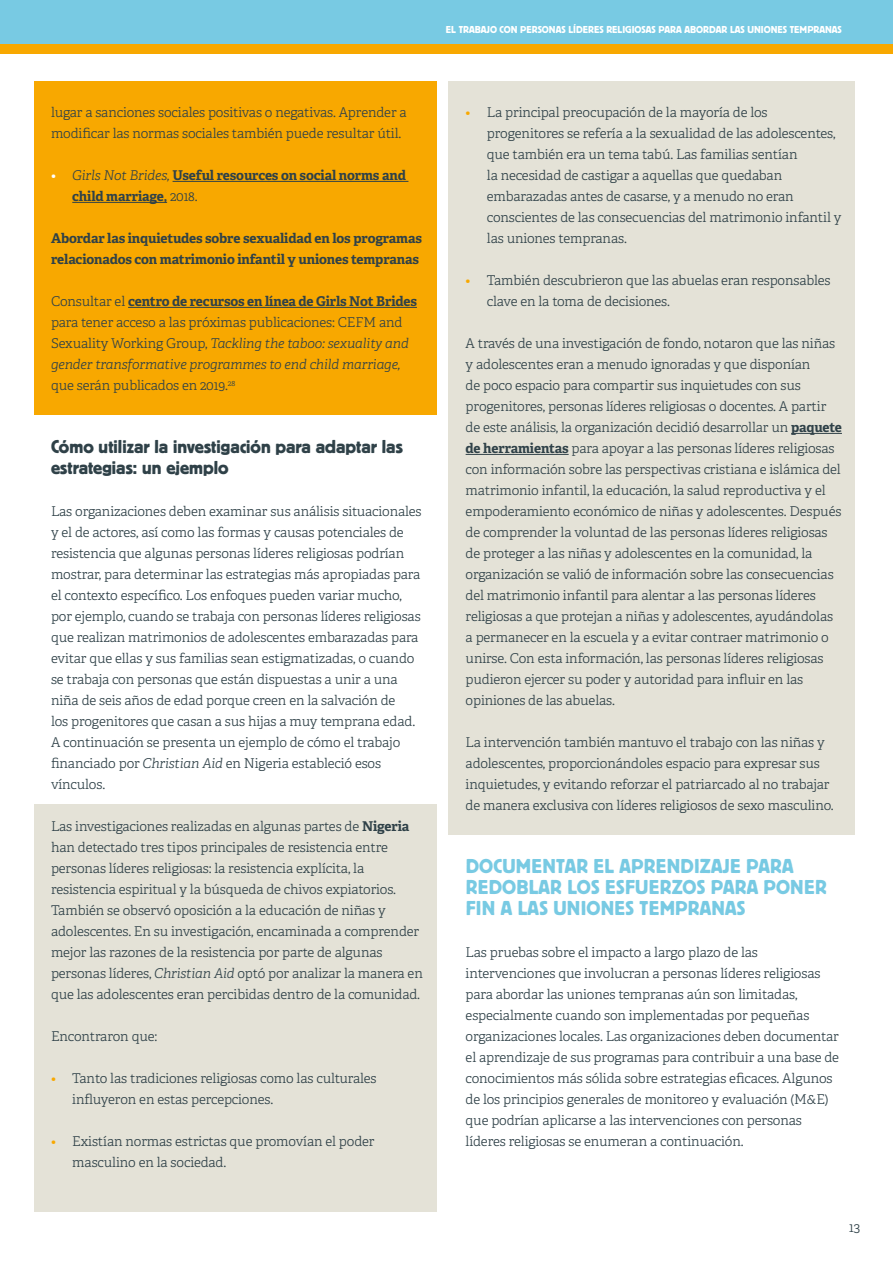
<style>
.page{position:relative;width:893px;height:1263px;background:#fff}
.page>*{position:absolute;margin:0;border:0;box-sizing:border-box;transform-origin:0 0}
.t1{font:21px/21px "Platz";letter-spacing:.01em;color:#78cae3}
.t2{font:19.5px/21px "Platz";color:#2f4148}
.t3{font:300 13.5px/21px "Adelle";letter-spacing:-.01em;color:#2f4148}
.t4{font:700 13.5px/21px "Adelle";letter-spacing:-.01em;color:#2f4148}
.t5{font:10.5px "Platz";color:#fff}
.s1{font-weight:300;color:#fff}
.s2{font-weight:300;font-style:italic}
.s3{font-weight:300}
.s4{font-weight:700}
.s5{font-style:italic}
.s6{color:#f8a800}
</style>
<div class="page">
<div style="left:0;top:0;width:893px;height:45px;background:#78cae3"></div>
<div style="left:0;top:45px;width:893px;height:9px;background:#f8a800"></div>
<div style="left:448px;top:81px;width:407px;height:753px;background:#e4e2d7"></div>
<div style="left:34px;top:805px;width:402px;height:407px;background:#e4e2d7"></div>
<div style="left:34px;top:81px;width:402px;height:334px;background:#f8a800"></div>
<hr style="left:173px;top:181px;width:235px;height:1px;background:#2f4148">
<hr style="left:72px;top:202px;width:95px;height:1px;background:#2f4148">
<hr style="left:128px;top:307px;width:289px;height:1px;background:#2f4148">
<hr style="left:791px;top:433px;width:51px;height:1px;background:#2f4148">
<hr style="left:466px;top:454px;width:103px;height:1px;background:#2f4148">
<p class="t5" style="left:446px;top:24px;width:398px">EL TRABAJO CON PERSONAS LÍDERES RELIGIOSAS PARA ABORDAR LAS UNIONES TEMPRANAS</p>
<p class="t3" style="left:51px;top:102px;width:357px">lugar a sanciones sociales positivas o negativas. Aprender a modificar las normas sociales también puede resultar útil.</p>
<p class="t4" style="left:72px;top:165px;width:335px;text-indent:-21px"><span class="s1">•</span> <span class="s2">Girls Not Brides,</span> Useful resources on social norms and child marriage, <span class="s3">2018.</span></p>
<p class="t4" style="left:51px;top:228px;width:373px">Abordar las inquietudes sobre sexualidad en los programas relacionados con matrimonio infantil y uniones tempranas</p>
<p class="t3" style="left:51px;top:291px;width:367px">Consultar el <span class="s4">centro de recursos en línea de Girls Not Brides </span>para tener acceso a las próximas publicaciones: CEFM and Sexuality Working Group, <span class="s5">Tackling the taboo: sexuality and gender transformative programmes to end child marriage, </span>que serán publicados en 2019.<sup>28</sup></p>
<h2 class="t2" style="left:51px;top:436px;width:353px">Cómo utilizar la investigación para adaptar las estrategias: un ejemplo</h2>
<p class="t3" style="left:51px;top:501px;width:372px">Las organizaciones deben examinar sus análisis situacionales y el de actores, así como las formas y causas potenciales de resistencia que algunas personas líderes religiosas podrían mostrar, para determinar las estrategias más apropiadas para el contexto específico. Los enfoques pueden variar mucho, por ejemplo, cuando se trabaja con personas líderes religiosas que realizan matrimonios de adolescentes embarazadas para evitar que ellas y sus familias sean estigmatizadas, o cuando se trabaja con personas que están dispuestas a unir a una niña de seis años de edad porque creen en la salvación de<br>los progenitores que casan a sus hijas a muy temprana edad.<br>A continuación se presenta un ejemplo de cómo el trabajo financiado por <span class="s5">Christian Aid</span> en Nigeria estableció esos vínculos.</p>
<p class="t3" style="left:51px;top:816px;width:373px">Las investigaciones realizadas en algunas partes de <span class="s4">Nigeria </span>han detectado tres tipos principales de resistencia entre personas líderes religiosas: la resistencia explícita, la resistencia espiritual y la búsqueda de chivos expiatorios.<br>También se observó oposición a la educación de niñas y adolescentes. En su investigación, encaminada a comprender mejor las razones de la resistencia por parte de algunas personas líderes, <span class="s5">Christian Aid</span> optó por analizar la manera en que las adolescentes eran percibidas dentro de la comunidad.</p>
<p class="t3" style="left:51px;top:1026px;width:108px">Encontraron que:</p>
<p class="t3" style="left:72px;top:1068px;width:306px;text-indent:-21px"><span class="s6">•</span> Tanto las tradiciones religiosas como las culturales influyeron en estas percepciones.</p>
<p class="t3" style="left:72px;top:1131px;width:304px;text-indent:-21px"><span class="s6">•</span> Existían normas estrictas que promovían el poder masculino en la sociedad.</p>
<p class="t3" style="left:487px;top:102px;width:356px;text-indent:-21px"><span class="s6">•</span> La principal preocupación de la mayoría de los progenitores se refería a la sexualidad de las adolescentes, que también era un tema tabú. Las familias sentían<br>la necesidad de castigar a aquellas que quedaban embarazadas antes de casarse, y a menudo no eran conscientes de las consecuencias del matrimonio infantil y las uniones tempranas.</p>
<p class="t3" style="left:487px;top:270px;width:345px;text-indent:-21px"><span class="s6">•</span> También descubrieron que las abuelas eran responsables clave en la toma de decisiones.</p>
<p class="t3" style="left:466px;top:333px;width:378px">A través de una investigación de fondo, notaron que las niñas y adolescentes eran a menudo ignoradas y que disponían<br>de poco espacio para compartir sus inquietudes con sus progenitores, personas líderes religiosas o docentes. A partir de este análisis, la organización decidió desarrollar un <span class="s4">paquete de herramientas</span> para apoyar a las personas líderes religiosas con información sobre las perspectivas cristiana e islámica del matrimonio infantil, la educación, la salud reproductiva y el empoderamiento económico de niñas y adolescentes. Después de comprender la voluntad de las personas líderes religiosas de proteger a las niñas y adolescentes en la comunidad, la organización se valió de información sobre las consecuencias del matrimonio infantil para alentar a las personas líderes religiosas a que protejan a niñas y adolescentes, ayudándolas a permanecer en la escuela y a evitar contraer matrimonio o unirse. Con esta información, las personas líderes religiosas pudieron ejercer su poder y autoridad para influir en las opiniones de las abuelas.</p>
<p class="t3" style="left:466px;top:732px;width:370px">La intervención también mantuvo el trabajo con las niñas y adolescentes, proporcionándoles espacio para expresar sus inquietudes, y evitando reforzar el patriarcado al no trabajar de manera exclusiva con líderes religiosos de sexo masculino.</p>
<h1 class="t1" style="left:466px;top:855px;width:363px">DOCUMENTAR EL APRENDIZAJE PARA<br>REDOBLAR LOS ESFUERZOS PARA PONER<br>FIN A LAS UNIONES TEMPRANAS</h1>
<p class="t3" style="left:466px;top:942px;width:375px">Las pruebas sobre el impacto a largo plazo de las intervenciones que involucran a personas líderes religiosas para abordar las uniones tempranas aún son limitadas, especialmente cuando son implementadas por pequeñas organizaciones locales. Las organizaciones deben documentar el aprendizaje de sus programas para contribuir a una base de conocimientos más sólida sobre estrategias eficaces. Algunos de los principios generales de monitoreo y evaluación (M&amp;E) que podrían aplicarse a las intervenciones con personas líderes religiosas se enumeran a continuación.</p>
<p class="t3" style="left:849px;top:1217px;width:13px">13</p>
</div>
